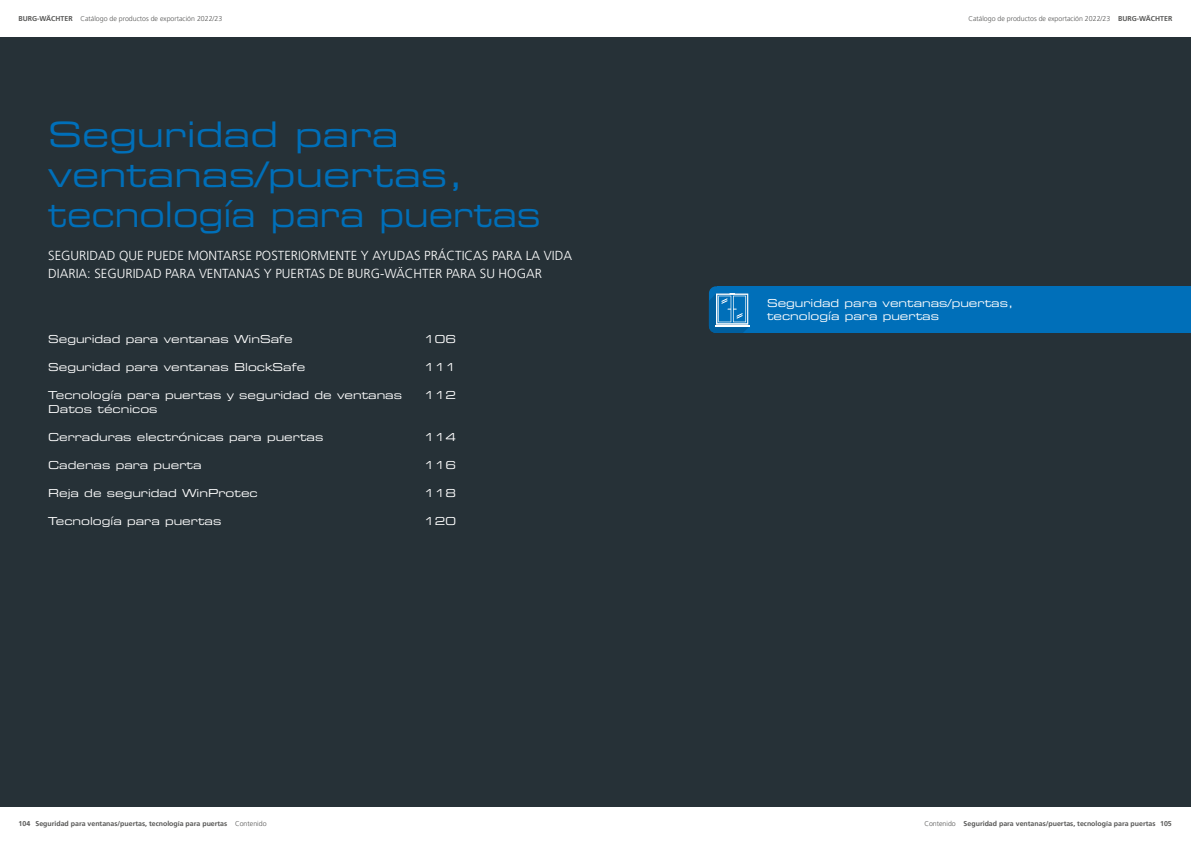
<style>
.page{position:relative;width:1191px;height:842px;background:#fff}
.page>*{position:absolute;margin:0;border:0;box-sizing:border-box;transform-origin:0 0}
.t1{font:35px/40px "Eurostile LT Std Ex 2";color:#006fb9}
.t2{font:300 13px/18px "Frutiger LT Pro";color:#fff}
.t3{font:11px/13.2px "Eurostile LT Std Ex 2";color:#fff}
.t4{font:700 7px "Frutiger LT Pro";color:#575756}
.t5{font:300 7px "Frutiger LT Pro";color:#575756}
.s1{font-weight:700}
.s2{font-weight:300}
</style>
<div class="page">
<div style="left:0;top:37px;width:1191px;height:769px;background:#263137"></div>
<div style="left:717px;top:286px;width:474px;height:47px;background:#006fb9"></div>
<div style="left:709px;top:286px;width:46px;height:47px;background:#006fb9;border-radius:7px"></div>
<svg style="left:709px;top:293px;width:40px;height:40px"></svg>
<p class="t5" style="left:18px;top:14px;width:205px"><span class="s1">BURG-WÄCHTER</span> Catálogo de productos de exportación 2022/23</p>
<p class="t5" style="left:968px;top:14px;width:205px">Catálogo de productos de exportación 2022/23 <span class="s1">BURG-WÄCHTER</span></p>
<h1 class="t1" style="left:48px;top:114px;width:494px">Seguridad para ventanas/puertas, tecnología para puertas</h1>
<p class="t2" style="left:48px;top:246px;width:525px">SEGURIDAD QUE PUEDE MONTARSE POSTERIORMENTE Y AYUDAS PRÁCTICAS PARA LA VIDA<br>DIARIA: SEGURIDAD PARA VENTANAS Y PUERTAS DE BURG-WÄCHTER PARA SU HOGAR</p>
<p class="t3" style="left:48px;top:332px;width:246px">Seguridad para ventanas WinSafe</p>
<p class="t3" style="left:48px;top:360px;width:258px">Seguridad para ventanas BlockSafe</p>
<p class="t3" style="left:48px;top:388px;width:355px;line-height:14px">Tecnología para puertas y seguridad de ventanas<br>Datos técnicos</p>
<p class="t3" style="left:48px;top:430px;width:277px">Cerraduras electrónicas para puertas</p>
<p class="t3" style="left:48px;top:458px;width:155px">Cadenas para puerta</p>
<p class="t3" style="left:48px;top:486px;width:211px">Reja de seguridad WinProtec</p>
<p class="t3" style="left:48px;top:514px;width:175px">Tecnología para puertas</p>
<p class="t3" style="left:424px;top:332px;width:33px">106</p>
<p class="t3" style="left:424px;top:360px;width:33px">111</p>
<p class="t3" style="left:424px;top:388px;width:33px">112</p>
<p class="t3" style="left:424px;top:430px;width:33px">114</p>
<p class="t3" style="left:424px;top:458px;width:33px">116</p>
<p class="t3" style="left:424px;top:486px;width:33px">118</p>
<p class="t3" style="left:424px;top:514px;width:33px">120</p>
<p class="t3" style="left:767px;top:296px;width:248px">Seguridad para ventanas/puertas, tecnología para puertas</p>
<p class="t4" style="left:19px;top:820px;width:249px">104 Seguridad para ventanas/puertas, tecnología para puertas <span class="s2">Contenido</span></p>
<p class="t4" style="left:924px;top:820px;width:249px"><span class="s2">Contenido</span> Seguridad para ventanas/puertas, tecnología para puertas 105</p>
</div>
